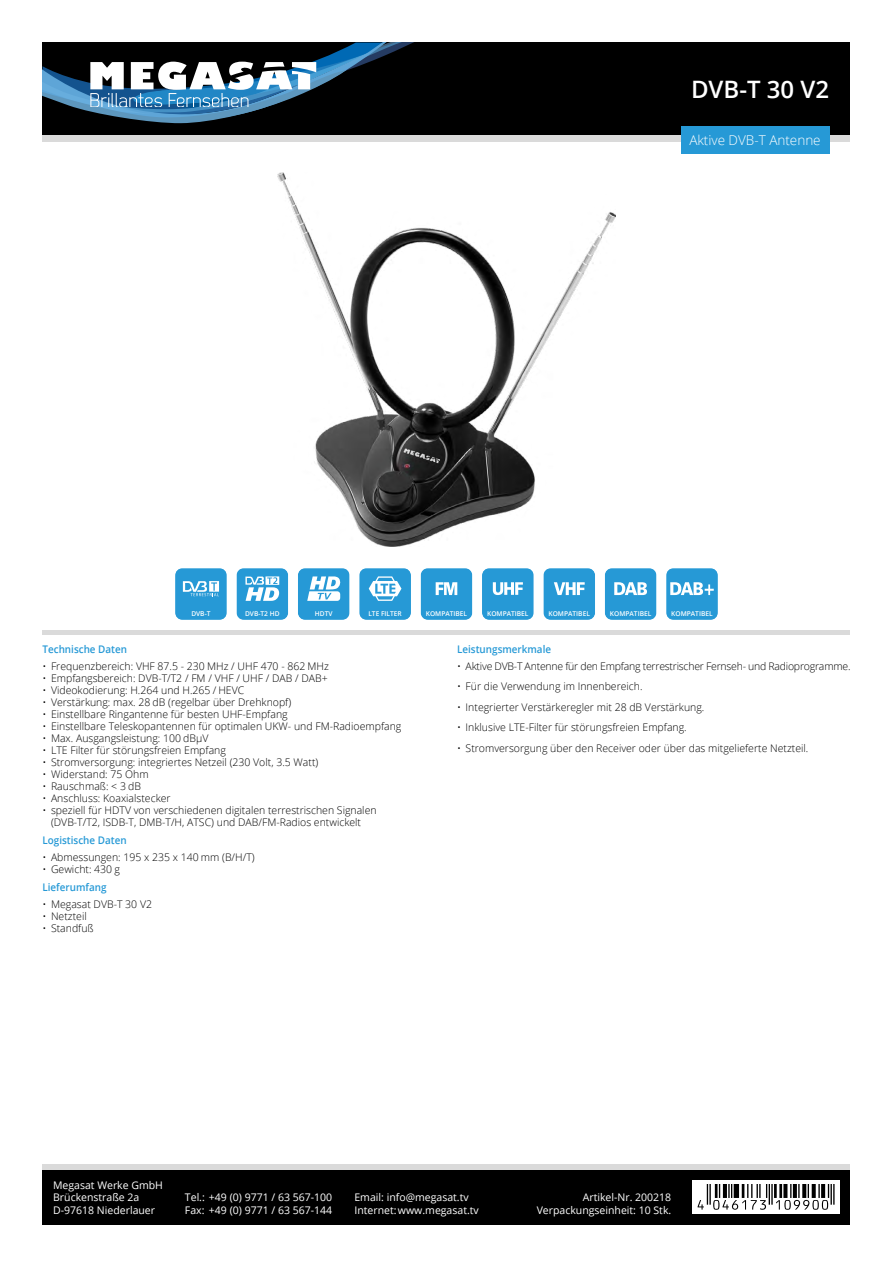
<style>
.page{position:relative;width:893px;height:1263px;background:#fff}
.page>*{position:absolute;margin:0;border:0;box-sizing:border-box;transform-origin:0 0}
.t1{font:600 24px "Open Sans";color:#fff}
.t2{font:300 13.5px "Open Sans";color:#fff}
.t3{font:300 10.5px/12px "Open Sans";color:#000}
.t4{font:10.5px/12.6px "Open Sans";color:#fff}
.t5{font:300 10.5px "Open Sans";letter-spacing:-.02em;color:#000}
.t6{font:600 10.5px "Open Sans";color:#2699d6;scale:.94 1}
.t7{font:600 6.6px "Open Sans";color:#fff}
</style>
<div class="page">
<div style="left:43px;top:43px;width:807px;height:92px;background:#000"></div>
<div style="left:43px;top:135px;width:807px;height:7px;background:#dadada"></div>
<div style="left:43px;top:1164px;width:807px;height:6px;background:#dadada"></div>
<div style="left:43px;top:630px;width:807px;height:5px;background:#dadada"></div>
<div style="left:43px;top:1170px;width:807px;height:54px;background:#000"></div>
<svg style="left:43px;top:43px;width:369px;height:80px"></svg>
<div style="left:692px;top:1181px;width:148px;height:33px;background:#fff"></div>
<svg style="left:698px;top:1184px;width:137px;height:26px"></svg>
<div style="left:681px;top:126px;width:148px;height:27px;background:#2699d6"></div>
<img style="left:277px;top:172px;width:339px;height:375px">
<svg style="left:175px;top:568px;width:52px;height:52px;background:#41a5db"></svg>
<svg style="left:236px;top:568px;width:52px;height:52px;background:#54aede"></svg>
<svg style="left:298px;top:568px;width:52px;height:52px"></svg>
<svg style="left:359px;top:568px;width:52px;height:52px;background:#4caadd"></svg>
<svg style="left:421px;top:568px;width:51px;height:52px;background:#3aa2d9"></svg>
<svg style="left:482px;top:568px;width:52px;height:52px;background:#3fa5da"></svg>
<svg style="left:543px;top:568px;width:52px;height:52px;background:#40a5da"></svg>
<svg style="left:605px;top:568px;width:51px;height:52px;background:#41a5db"></svg>
<svg style="left:666px;top:568px;width:52px;height:52px;background:#46a8db"></svg>
<h1 class="t1" style="left:691px;top:73px;width:140px">DVB-T 30 V2</h1>
<p class="t2" style="left:689px;top:131px;width:133px">Aktive DVB-T Antenne</p>
<p class="t7" style="left:191px;top:609px;width:21px">DVB-T</p>
<p class="t7" style="left:245px;top:609px;width:36px">DVB-T2 HD</p>
<p class="t7" style="left:315px;top:609px;width:19px">HDTV</p>
<p class="t7" style="left:368px;top:609px;width:35px">LTE FILTER</p>
<p class="t7" style="left:426px;top:609px;width:43px">KOMPATIBEL</p>
<p class="t7" style="left:487px;top:609px;width:43px">KOMPATIBEL</p>
<p class="t7" style="left:549px;top:609px;width:43px">KOMPATIBEL</p>
<p class="t7" style="left:610px;top:609px;width:43px">KOMPATIBEL</p>
<p class="t7" style="left:671px;top:609px;width:43px">KOMPATIBEL</p>
<p class="t6" style="left:43px;top:642px;width:91px">Technische Daten</p>
<p class="t3" style="left:43px;top:660px;width:288px">• Frequenzbereich: VHF 87.5 - 230 MHz / UHF 470 - 862 MHz</p>
<p class="t3" style="left:43px;top:672px;width:287px">• Empfangsbereich: DVB-T/T2 / FM / VHF / UHF / DAB / DAB+</p>
<p class="t3" style="left:43px;top:684px;width:203px">• Videokodierung: H.264 und H.265 / HEVC</p>
<p class="t3" style="left:43px;top:696px;width:250px">• Verstärkung: max. 28 dB (regelbar über Drehknopf)</p>
<p class="t3" style="left:43px;top:708px;width:247px">• Einstellbare Ringantenne für besten UHF-Empfang</p>
<p class="t3" style="left:43px;top:720px;width:360px">• Einstellbare Teleskopantennen für optimalen UKW- und FM-Radioempfang</p>
<p class="t3" style="left:43px;top:732px;width:167px">• Max. Ausgangsleistung: 100 dBµV</p>
<p class="t3" style="left:43px;top:744px;width:185px">• LTE Filter für störungsfreien Empfang</p>
<p class="t3" style="left:43px;top:756px;width:277px">• Stromversorgung: integriertes Netzeil (230 Volt, 3.5 Watt)</p>
<p class="t3" style="left:43px;top:768px;width:108px">• Widerstand: 75 Ohm</p>
<p class="t3" style="left:43px;top:780px;width:100px">• Rauschmaß: &lt; 3 dB</p>
<p class="t3" style="left:43px;top:792px;width:130px">• Anschluss: Koaxialstecker</p>
<p class="t3" style="left:51px;top:804px;width:327px;text-indent:-9px">• speziell für HDTV von verschiedenen digitalen terrestrischen Signalen (DVB-T/T2, ISDB-T, DMB-T/H, ATSC) und DAB/FM-Radios entwickelt</p>
<p class="t6" style="left:43px;top:833px;width:91px">Logistische Daten</p>
<p class="t3" style="left:43px;top:850px;width:214px">• Abmessungen: 195 x 235 x 140 mm (B/H/T)</p>
<p class="t3" style="left:43px;top:862px;width:79px">• Gewicht: 430 g</p>
<p class="t6" style="left:43px;top:880px;width:70px">Lieferumfang</p>
<p class="t3" style="left:43px;top:897px;width:111px">• Megasat DVB-T 30 V2</p>
<p class="t3" style="left:43px;top:909px;width:46px">• Netzteil</p>
<p class="t3" style="left:43px;top:921px;width:53px">• Standfuß</p>
<p class="t6" style="left:457px;top:642px;width:102px">Leistungsmerkmale</p>
<p class="t5" style="left:457px;top:659px;width:395px">• Aktive DVB-T Antenne für den Empfang terrestrischer Fernseh- und Radioprogramme.</p>
<p class="t3" style="left:457px;top:680px;width:187px">• Für die Verwendung im Innenbereich.</p>
<p class="t3" style="left:457px;top:701px;width:249px">• Integrierter Verstärkeregler mit 28 dB Verstärkung.</p>
<p class="t3" style="left:457px;top:721px;width:231px">• Inklusive LTE-Filter für störungsfreien Empfang.</p>
<p class="t3" style="left:457px;top:742px;width:353px">• Stromversorgung über den Receiver oder über das mitgelieferte Netzteil.</p>
<p class="t4" style="left:53px;top:1178px;width:111px">Megasat Werke GmbH<br>Brückenstraße 2a<br>D-97618 Niederlauer</p>
<p class="t4" style="left:185px;top:1191px;width:149px">Tel.: +49 (0) 9771 / 63 567-100<br>Fax: +49 (0) 9771 / 63 567-144</p>
<p class="t4" style="left:354px;top:1191px;width:126px">Email: info@megasat.tv<br>Internet:www.megasat.tv</p>
<p class="t4" style="left:583px;top:1191px;width:90px">Artikel-Nr. 200218</p>
<p class="t4" style="left:537px;top:1203px;width:136px">Verpackungseinheit: 10 Stk.</p>
</div>
